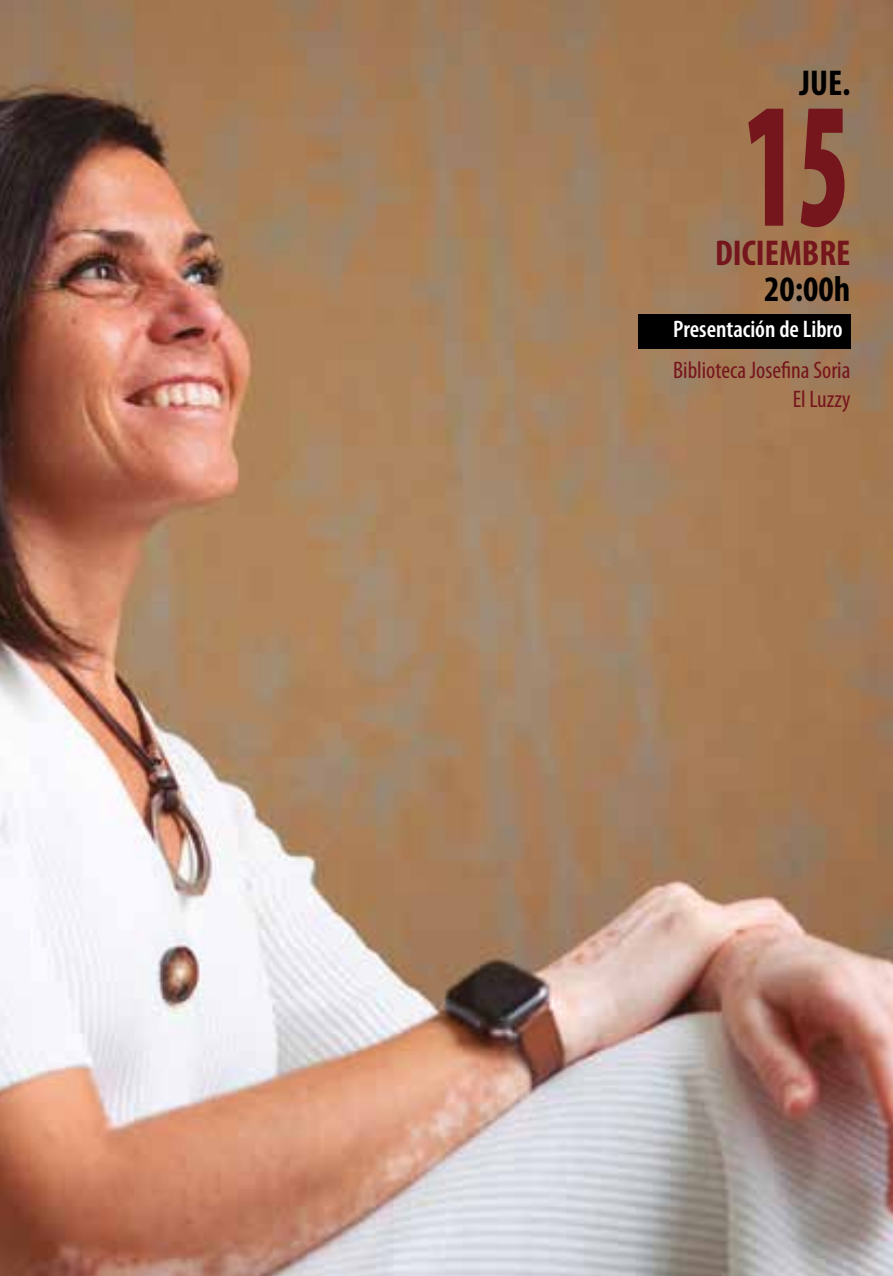
<style>
.page{position:relative;width:893px;height:1276px;background:#fff}
.page>*{position:absolute;margin:0;border:0;box-sizing:border-box;transform-origin:0 0}
.t1{font:900 condensed 180px "Myriad Pro";color:#75151c;scale:.67 1}
.t2{font:700 condensed 36px "Myriad Pro";color:#000}
.t3{font:700 condensed 36px "Myriad Pro";color:#75151c}
.t4{font:condensed 24px/28.8px "Myriad Pro";color:#75151c;text-align:right}
.t5{font:600 condensed 24px "Myriad Pro";color:#fff}
</style>
<div class="page">
<img style="left:0;top:0;width:893px;height:1276px">
<div style="left:638px;top:314px;width:212px;height:35px;background:#000"></div>
<h2 class="t2" style="left:799px;top:63px;width:53px">JUE.</h2>
<h1 class="t1" style="left:744px;top:65px;width:161px">15</h1>
<h2 class="t3" style="left:715px;top:233px;width:137px">DICIEMBRE</h2>
<h2 class="t2" style="left:764px;top:269px;width:88px">20:00h</h2>
<p class="t5" style="left:673px;top:316px;width:171px">Presentación de Libro</p>
<p class="t4" style="left:673px;top:356px;width:179px">Biblioteca Josefina Soria<br>El Luzzy</p>
</div>
